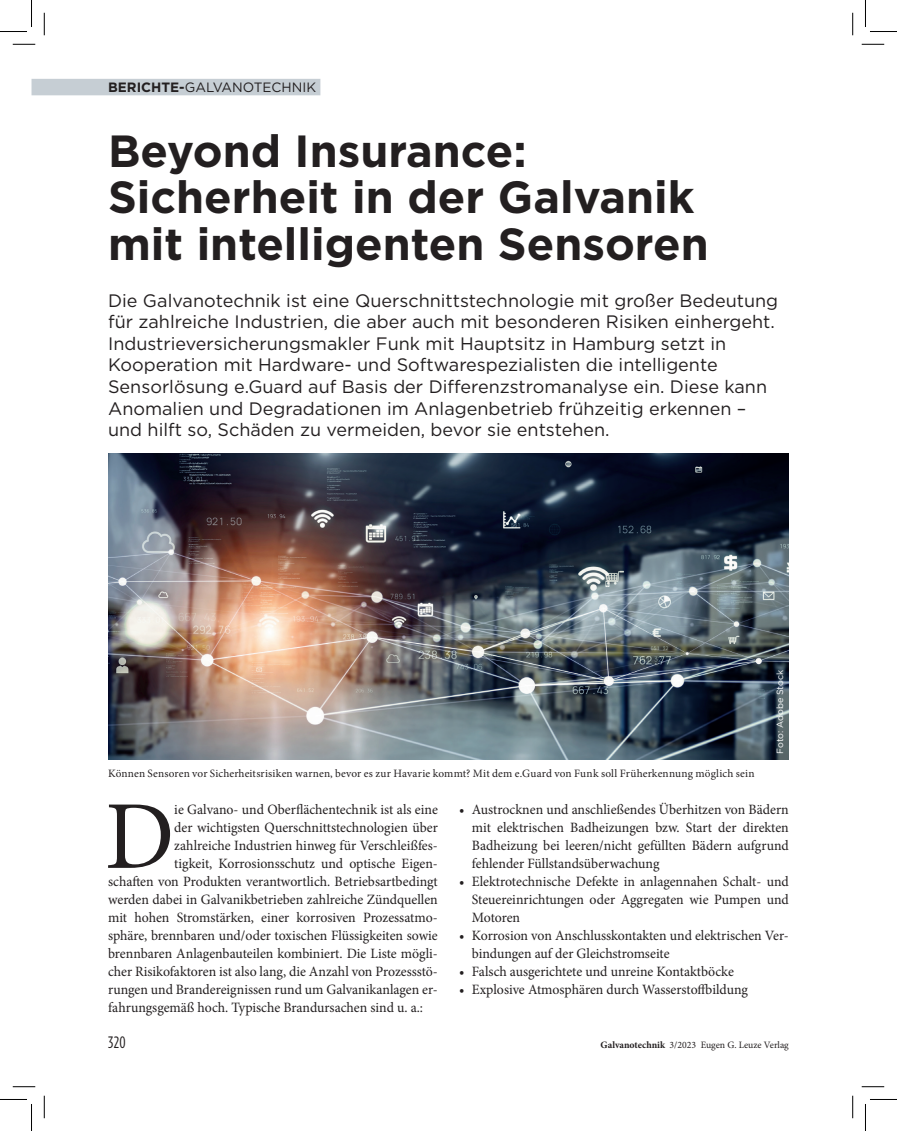
<style>
.page{position:relative;width:897px;height:1131px;background:#fff}
.page>*{position:absolute;margin:0;border:0;box-sizing:border-box;transform-origin:0 0}
.t1{font:97.35px "Minion Pro";color:#231f20}
.t2{font:700 45px/46.5px "Gotham";color:#231f20}
.t3{font:18px/21.6px "Gotham";color:#231f20}
.t4{font:16.5px "Gotham Condensed";color:#231f20}
.t5{font:14.25px/18px "Minion Pro";color:#231f20;text-align:justify}
.t6{font:13.5px "Gotham";color:#231f20}
.t7{font:11.25px "Minion Pro";letter-spacing:.01em;color:#231f20}
.t8{font:9.75px "Minion Pro";color:#231f20}
.t9{font:9px "Gotham";color:#fff}
.s1{font-weight:700}
</style>
<div class="page">
<div style="left:32px;top:79px;width:288px;height:16px;background:#c6ced4"></div>
<img style="left:108px;top:453px;width:680px;height:306px">
<svg style="left:13px;top:44px;width:22px;height:1px"></svg>
<svg style="left:861px;top:44px;width:23px;height:1px"></svg>
<svg style="left:13px;top:1086px;width:22px;height:1px"></svg>
<svg style="left:861px;top:1086px;width:23px;height:1px"></svg>
<svg style="left:44px;top:13px;width:1px;height:22px"></svg>
<svg style="left:44px;top:1095px;width:1px;height:22px"></svg>
<svg style="left:852px;top:13px;width:1px;height:22px"></svg>
<svg style="left:852px;top:1095px;width:1px;height:22px"></svg>
<svg style="left:0;top:0;width:32px;height:32px"></svg>
<svg style="left:0;top:1099px;width:32px;height:31px"></svg>
<svg style="left:865px;top:0;width:31px;height:32px"></svg>
<svg style="left:865px;top:1099px;width:31px;height:31px"></svg>
<p class="t6" style="left:108px;top:80px;width:209px"><span class="s1">Berichte-</span>Galvanotechnik</p>
<h2 class="t2" style="left:108px;top:126px;width:602px">Beyond I nsurance:<br>Sicherheit in der Galvanik mit intelligenten Sensoren</h2>
<p class="t3" style="left:108px;top:289px;width:671px">Die Galvanotechnik ist eine Querschnittstechnologie mit großer Bedeutung für zahlreiche I ndustrien, die aber auch mit besonderen Risiken einhergeht.<br>I ndustrieversicherungsmakler Funk mit Hauptsitz in Hamburg setzt in Kooperation mit Hardware- und Softwarespezialisten die intelligente Sensorlösung e.Guard auf Basis der Differenzstromanalyse ein. Diese kann Anomalien und Degradationen im Anlagenbetrieb frühzeitig erkennen – und hilft so, Schäden zu vermeiden, bevor sie entstehen.</p>
<p class="t7" style="left:108px;top:766px;width:648px">Können Sensoren vor Sicherheitsrisiken warnen, bevor es zur Havarie kommt? Mit dem e.Guard von Funk soll Früherkennung möglich sein</p>
<p class="t9" style="left:774px;top:754px;width:85px;rotate:-90deg">Foto: Adobe Stock</p>
<h1 class="t1" style="left:105px;top:771px;width:71px">D</h1>
<p class="t5" style="left:174px;top:800px;width:265px">ie Galvano- und Oberflächentechnik ist als eine</p>
<p class="t5" style="left:174px;top:818px;width:265px">der wichtigsten Querschnittstechnologien über</p>
<p class="t5" style="left:174px;top:836px;width:265px">zahlreiche Industrien hinweg für Verschleißfes-</p>
<p class="t5" style="left:174px;top:854px;width:265px">tigkeit, Korrosionsschutz und optische Eigen-</p>
<p class="t5" style="left:108px;top:872px;width:331px">schaften von Produkten verantwortlich. Betriebsartbedingt</p>
<p class="t5" style="left:108px;top:890px;width:331px">werden dabei in Galvanikbetrieben zahlreiche Zündquellen</p>
<p class="t5" style="left:108px;top:908px;width:329px">mit hohen Stromstärken, einer korrosiven Prozessatmo-</p>
<p class="t5" style="left:108px;top:926px;width:331px">sphäre, brennbaren und/oder toxischen Flüssigkeiten sowie</p>
<p class="t5" style="left:108px;top:944px;width:331px">brennbaren Anlagenbauteilen kombiniert. Die Liste mögli-</p>
<p class="t5" style="left:108px;top:962px;width:331px">cher Risikofaktoren ist also lang, die Anzahl von Prozessstö-</p>
<p class="t5" style="left:108px;top:980px;width:331px">rungen und Brandereignissen rund um Galvanikanlagen er-</p>
<p class="t5" style="left:108px;top:998px;width:316px">fahrungsgemäß hoch. Typische Brandursachen sind u. a.:</p>
<p class="t5" style="left:472px;top:800px;width:318px;text-indent:-13px">• Austrocknen und anschließendes Überhitzen von Bädern mit elektrischen Badheizungen bzw. Start der direkten Badheizung bei leeren/nicht gefüllten Bädern aufgrund fehlender Füllstandsüberwachung</p>
<p class="t5" style="left:472px;top:872px;width:318px;text-indent:-13px">• Elektrotechnische Defekte in anlagennahen Schalt- und Steuereinrichtungen oder Aggregaten wie Pumpen und Motoren</p>
<p class="t5" style="left:472px;top:926px;width:318px;text-indent:-13px">• Korrosion von Anschlusskontakten und elektrischen Ver&shy;bindungen auf der Gleichstromseite</p>
<p class="t5" style="left:459px;top:962px;width:276px">• Falsch ausgerichtete und unreine Kontaktböcke</p>
<p class="t5" style="left:459px;top:980px;width:290px">• Explosive Atmosphären durch Wasserstoffbildung</p>
<p class="t4" style="left:108px;top:1033px;width:19px">320</p>
<p class="t8" style="left:600px;top:1038px;width:190px"><span class="s1">Galvanotechnik</span> 3/2023 Eugen G. Leuze Verlag</p>
</div>
